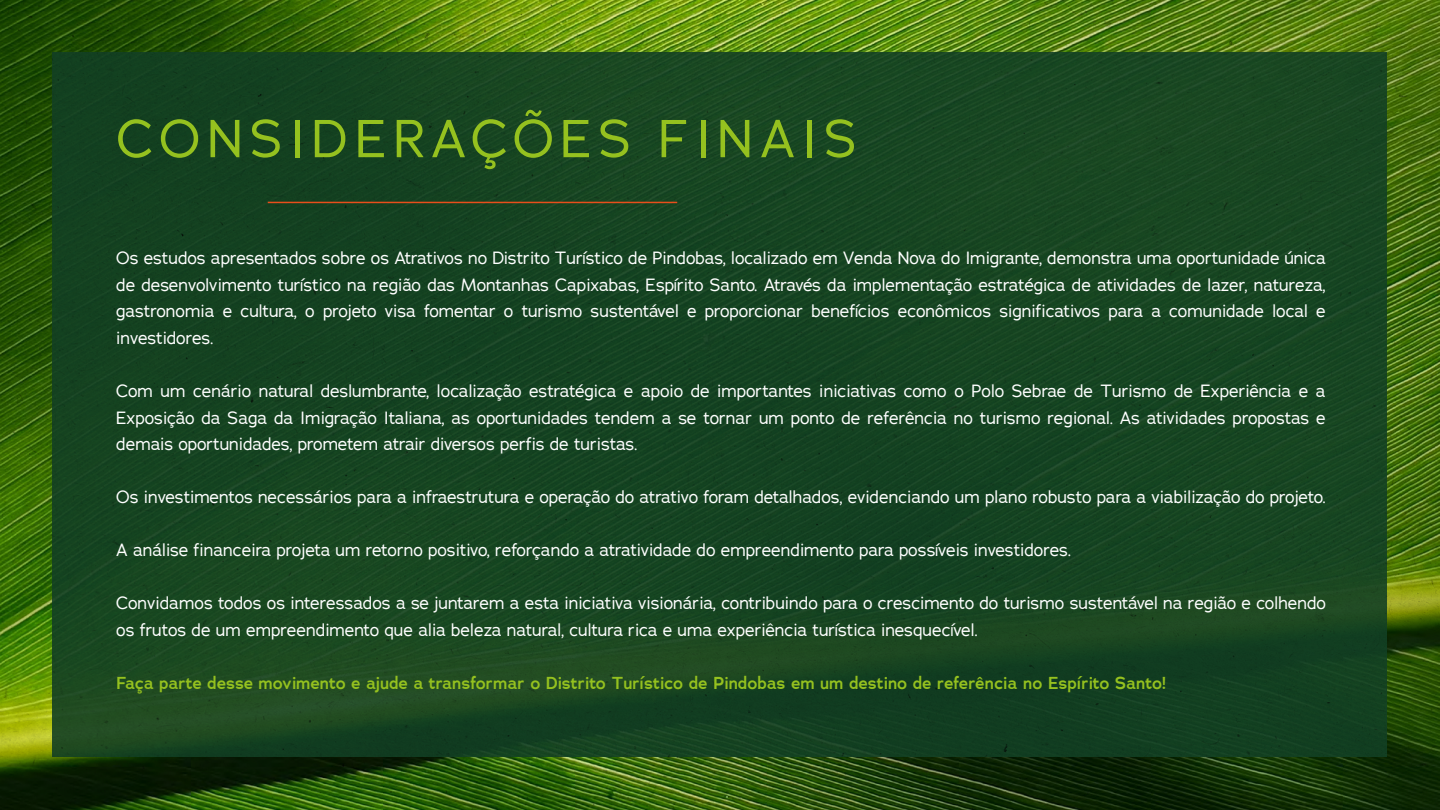
<style>
.page{position:relative;width:1440px;height:810px;background:#fff}
.page>*{position:absolute;margin:0;border:0;box-sizing:border-box;transform-origin:0 0}
.t1{font:52.12px "Adrianna";letter-spacing:.135em;color:#95c11f}
.t2{font:17.25px/26.5px "Adrianna";color:#fff;text-align:justify}
.t3{font:600 17.25px "Adrianna";color:#95c11f}
</style>
<div class="page">
<img style="left:0;top:0;width:1440px;height:810px">
<hr style="left:167px;top:764px;width:112px;height:1px;background:#144527">
<div style="left:52px;top:52px;width:1336px;height:706px;background:#144527"></div>
<hr style="left:268px;top:202px;width:409px;height:1px;background:#e94e1b">
<h1 class="t1" style="left:117px;top:105px;width:742px">CONSIDERAÇÕES FINAIS</h1>
<p class="t2" style="left:116px;top:245px;width:1211px">Os estudos apresentados sobre os Atrativos no Distrito Turístico de Pindobas, localizado em Venda Nova do Imigrante, demonstra uma oportunidade única de desenvolvimento turístico na região das Montanhas Capixabas, Espírito Santo. Através da implementação estratégica de atividades de lazer, natureza, gastronomia e cultura, o projeto visa fomentar o turismo sustentável e proporcionar benefícios econômicos significativos para a comunidade local e investidores.</p>
<p class="t2" style="left:116px;top:377px;width:1211px">Com um cenário natural deslumbrante, localização estratégica e apoio de importantes iniciativas como o Polo Sebrae de Turismo de Experiência e a Exposição da Saga da Imigração Italiana, as oportunidades tendem a se tornar um ponto de referência no turismo regional. As atividades propostas e demais oportunidades, prometem atrair diversos perfis de turistas.</p>
<p class="t2" style="left:116px;top:484px;width:1211px">Os investimentos necessários para a infraestrutura e operação do atrativo foram detalhados, evidenciando um plano robusto para a viabilização do projeto.</p>
<p class="t2" style="left:116px;top:537px;width:956px">A análise financeira projeta um retorno positivo, reforçando a atratividade do empreendimento para possíveis investidores.</p>
<p class="t2" style="left:116px;top:590px;width:1211px">Convidamos todos os interessados a se juntarem a esta iniciativa visionária, contribuindo para o crescimento do turismo sustentável na região e colhendo os frutos de um empreendimento que alia beleza natural, cultura rica e uma experiência turística inesquecível.</p>
<p class="t3" style="left:116px;top:672px;width:1051px">Faça parte desse movimento e ajude a transformar o Distrito Turístico de Pindobas em um destino de referência no Espírito Santo!</p>
</div>
